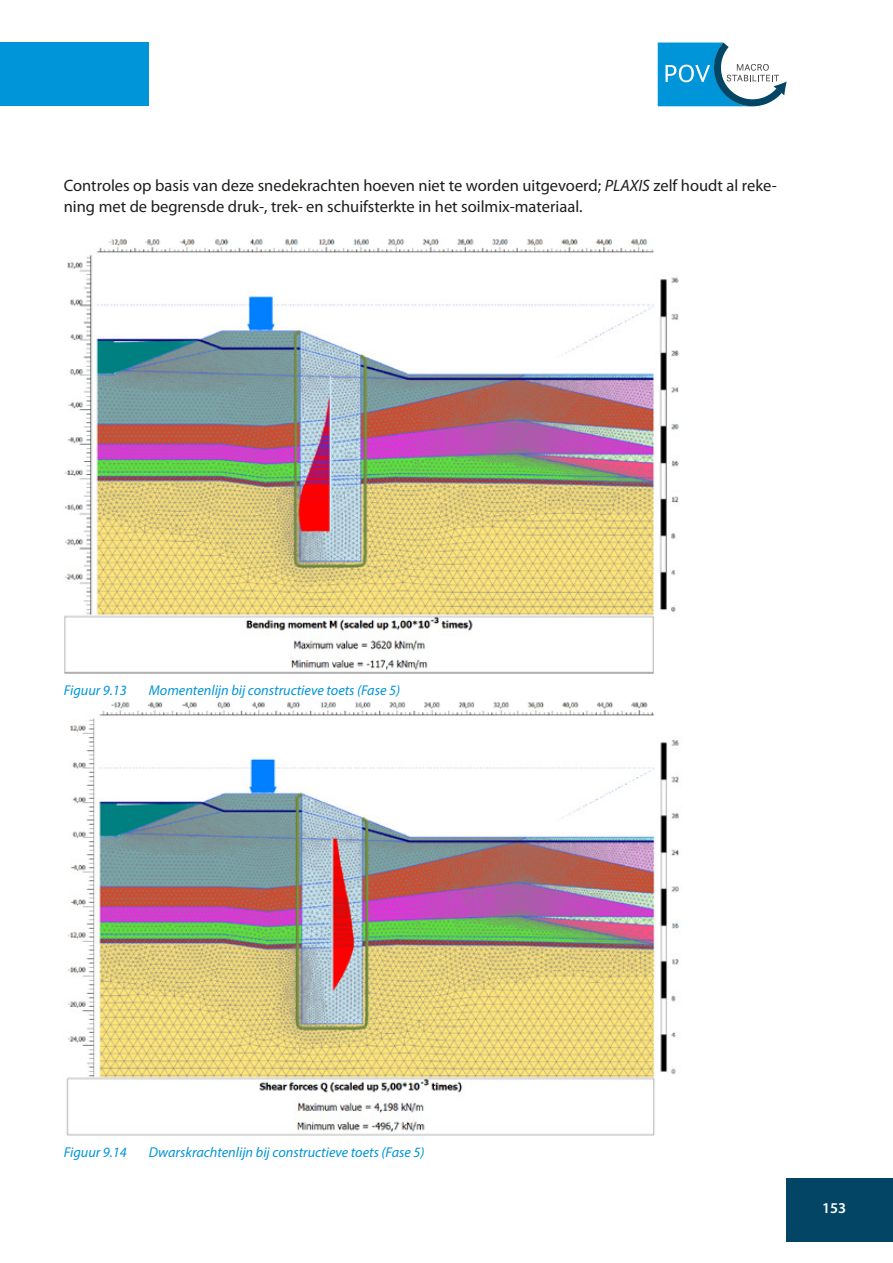
<style>
.page{position:relative;width:893px;height:1263px;background:#fff}
.page>*{position:absolute;margin:0;border:0;box-sizing:border-box;transform-origin:0 0}
.body{font:16.5px/21px "Myriad Pro";color:#1d1d1b}
.t1{font:600 15px "Myriad Pro";color:#fff}
.figuuronderschrift{font:italic 14.25px "Myriad Pro";color:#0095d9}
.s1{font-style:italic}
</style>
<div class="page">
<div style="left:787px;top:1178px;width:106px;height:64px;background:#034564"></div>
<div style="left:0;top:43px;width:149px;height:63px;background:#0095d9"></div>
<svg style="left:658px;top:43px;width:129px;height:63px"></svg>
<img style="left:64px;top:238px;width:615px;height:436px">
<img style="left:66px;top:701px;width:615px;height:435px">
<p class="body" style="left:64px;top:175px;width:715px">Controles op basis van deze snedekrachten hoeven niet te worden uitgevoerd; <span class="s1">PLAXIS</span> zelf houdt al reke&shy;ning met de begrensde druk-, trek- en schuifsterkte in het soilmix-materiaal.</p>
<p class="figuuronderschrift" style="left:64px;top:681px;width:65px">Figuur 9.13</p>
<p class="figuuronderschrift" style="left:149px;top:681px;width:253px">Momentenlijn bij constructieve toets (Fase 5)</p>
<p class="figuuronderschrift" style="left:64px;top:1143px;width:65px">Figuur 9.14</p>
<p class="figuuronderschrift" style="left:149px;top:1143px;width:277px">Dwarskrachtenlijn bij constructieve toets (Fase 5)</p>
<p class="t1" style="left:822px;top:1198px;width:26px">153</p>
</div>
